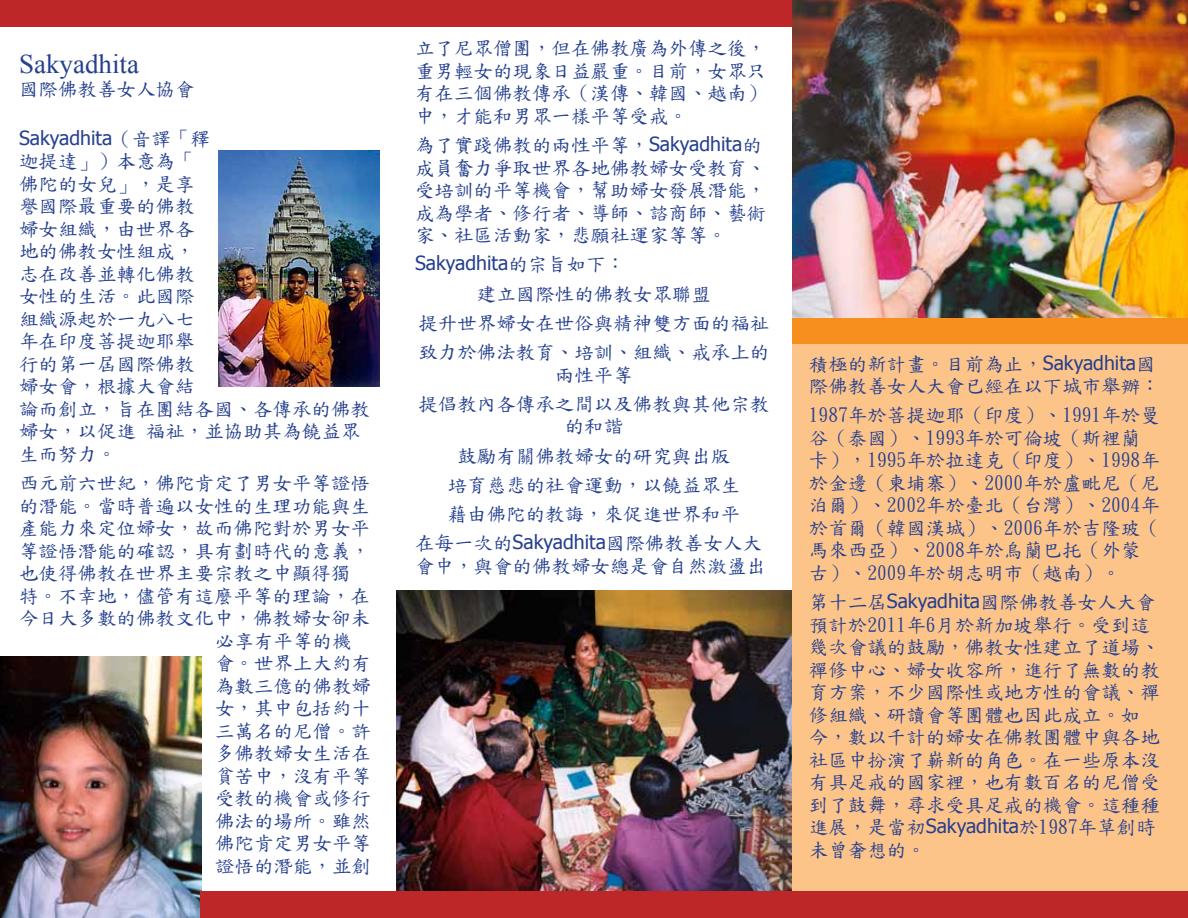
<style>
.page{position:relative;width:1188px;height:918px;background:#fff}
.page>*{position:absolute;margin:0;border:0;box-sizing:border-box;transform-origin:0 0}
.t1{font:27px "Times New Roman";color:#25408f}
.t2{font:19.5px/22.5px "DF Kai Shu SB Estd BF";color:#25408f}
.t3{font:19.5px "Tahoma";color:#25408f}
.s1{font-family:"DF Kai Shu SB Estd BF"}
.s2{font-family:"Tahoma"}
</style>
<div class="page">
<img style="left:218px;top:150px;width:162px;height:237px">
<img style="left:396px;top:590px;width:396px;height:301px">
<img style="left:0;top:656px;width:202px;height:262px">
<div style="left:792px;top:0;width:396px;height:918px;background:#fdc48a"></div>
<div style="left:0;top:0;width:1188px;height:27px;background:#be2727"></div>
<div style="left:201px;top:891px;width:987px;height:27px;background:#be2727"></div>
<img style="left:792px;top:0;width:396px;height:318px">
<div style="left:792px;top:318px;width:396px;height:26px;background:#f78f1e"></div>
<h1 class="t1" style="left:19px;top:46px;width:121px">Sakyadhita</h1>
<p class="t2" style="left:19px;top:78px;width:177px">國際佛教善女人協會</p>
<p class="t3" style="left:19px;top:125px;width:192px">Sakyadhita<span class="s1">（音譯「釋</span></p>
<p class="t2" style="left:19px;top:150px;width:352px">迦提達」）本意為「<br>佛陀的女兒」，是享<br>譽國際最重要的佛教<br>婦女組織，由世界各<br>地的佛教女性組成，<br>志在改善並轉化佛教<br>女性的生活。此國際<br>組織源起於一九八七<br>年在印度菩提迦耶舉<br>行的第一屆國際佛教<br>婦女會，根據大會結<br>論而創立，旨在團結各國、各傳承的佛教婦女，以促進 福祉，並協助其為饒益眾生而努力。</p>
<p class="t2" style="left:19px;top:472px;width:352px">西元前六世紀，佛陀肯定了男女平等證悟</p>
<p class="t2" style="left:19px;top:494px;width:352px">的潛能。當時普遍以女性的生理功能與生</p>
<p class="t2" style="left:19px;top:517px;width:352px">產能力來定位婦女，故而佛陀對於男女平</p>
<p class="t2" style="left:19px;top:539px;width:352px">等證悟潛能的確認，具有劃時代的意義，</p>
<p class="t2" style="left:19px;top:562px;width:333px">也使得佛教在世界主要宗教之中顯得獨</p>
<p class="t2" style="left:19px;top:584px;width:352px">特。不幸地，儘管有這麼平等的理論，在</p>
<p class="t2" style="left:19px;top:607px;width:352px">今日大多數的佛教文化中，佛教婦女卻未</p>
<p class="t2" style="left:215px;top:629px;width:138px">必享有平等的機</p>
<p class="t2" style="left:215px;top:652px;width:157px">會。世界上大約有</p>
<p class="t2" style="left:215px;top:674px;width:157px">為數三億的佛教婦</p>
<p class="t2" style="left:215px;top:697px;width:157px">女，其中包括約十</p>
<p class="t2" style="left:215px;top:719px;width:157px">三萬名的尼僧。許</p>
<p class="t2" style="left:215px;top:742px;width:157px">多佛教婦女生活在</p>
<p class="t2" style="left:215px;top:764px;width:157px">貧苦中，沒有平等</p>
<p class="t2" style="left:215px;top:787px;width:157px">受教的機會或修行</p>
<p class="t2" style="left:215px;top:809px;width:157px">佛法的場所。雖然</p>
<p class="t2" style="left:215px;top:832px;width:157px">佛陀肯定男女平等</p>
<p class="t2" style="left:215px;top:854px;width:157px">證悟的潛能，並創</p>
<p class="t2" style="left:415px;top:37px;width:352px;text-align:justify">立了尼眾僧團，但在佛教廣為外傳之後，重男輕女的現象日益嚴重。目前，女眾只有在三個佛教傳承（漢傳、韓國、越南）中，才能和男眾一樣平等受戒。</p>
<p class="t2" style="left:415px;top:134px;width:359px">為了實踐佛教的兩性平等，<span class="s2">Sakyadhita</span>的成員奮力爭取世界各地佛教婦女受教育、受培訓的平等機會，幫助婦女發展潛能，成為學者、修行者、導師、諮商師、藝術家、社區活動家，悲願社運家等等。</p>
<p class="t3" style="left:415px;top:250px;width:212px">Sakyadhita<span class="s1">的宗旨如下：</span></p>
<p class="t2" style="left:418px;top:279px;width:363px;line-height:29.2px;text-align:center">建立國際性的佛教女眾聯盟<br>提升世界婦女在世俗與精神雙方面的福祉致力於佛法教育、培訓、組織、戒承上的</p>
<p class="t2" style="left:418px;top:360px;width:352px;line-height:29.2px;text-align:center">兩性平等<br>提倡教內各傳承之間以及佛教與其他宗教</p>
<p class="t2" style="left:565px;top:415px;width:70px">的和諧</p>
<p class="t2" style="left:457px;top:444px;width:285px">鼓勵有關佛教婦女的研究與出版</p>
<p class="t2" style="left:448px;top:474px;width:294px">培育慈悲的社會運動，以饒益眾生</p>
<p class="t2" style="left:448px;top:503px;width:294px">藉由佛陀的教誨，來促進世界和平</p>
<p class="t2" style="left:415px;top:532px;width:348px">在每一次的<span class="s2">Sakyadhita</span>國際佛教善女人大</p>
<p class="t2" style="left:415px;top:555px;width:352px">會中，與會的佛教婦女總是會自然激盪出</p>
<p class="t2" style="left:809px;top:352px;width:358px">積極的新計畫。目前為止，<span class="s2">Sakyadhita</span>國際佛教善女人大會已經在以下城市舉辦：</p>
<p class="t2" style="left:809px;top:404px;width:352px">1987年於菩提迦耶（印度）、1991年於曼谷（泰國）、1993年於可倫坡（斯裡蘭卡），1995年於拉達克（印度）、1998年於金邊（柬埔寨）、2000年於盧毗尼（尼泊爾）、2002年於臺北（台灣）、2004年於首爾（韓國漢城）、2006年於吉隆玻（馬來西亞）、2008年於烏蘭巴托（外蒙古）、2009年於胡志明市（越南）。</p>
<p class="t2" style="left:809px;top:591px;width:359px">第十二屆<span class="s2">Sakyadhita</span>國際佛教善女人大會預計於2011年6月於新加坡舉行。受到這幾次會議的鼓勵，佛教女性建立了道場、禪修中心、婦女收容所，進行了無數的教育方案，不少國際性或地方性的會議、禪修組織、研讀會等團體也因此成立。如<br>今，數以千計的婦女在佛教團體中與各地社區中扮演了嶄新的角色。在一些原本沒有具足戒的國家裡，也有數百名的尼僧受到了鼓舞，尋求受具足戒的機會。這種種進展，是當初<span class="s2">Sakyadhita</span>於1987年草創時未曾奢想的。</p>
</div>
